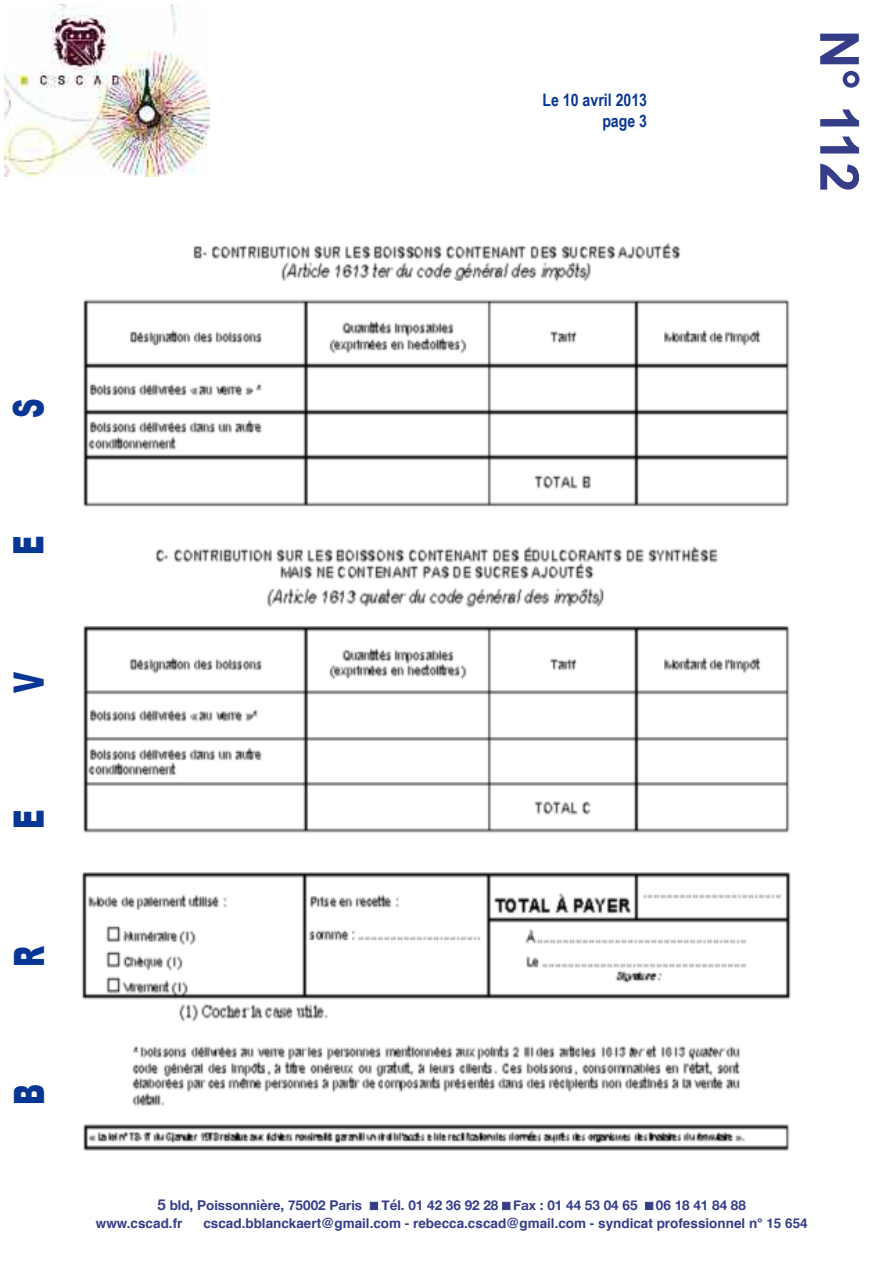
<style>
.page{position:relative;width:893px;height:1263px;background:#fff}
.page>*{position:absolute;margin:0;border:0;box-sizing:border-box;transform-origin:0 0}
.t1{font:700 54px "Arial";color:#353d89}
.t2{font:900 41.85px "Arial";color:#083694;scale:.65 1}
.t3{font:700 17.25px/20.7px "Arial Narrow";color:#083694;text-align:right}
.t4{font:700 13.5px "Helvetica";color:#353d89}
.t5{font:700 13.5px "Helvetica Neue";color:#353d89}
.s1{font-size:15px}
</style>
<div class="page">
<img style="left:4px;top:4px;width:206px;height:172px">
<img style="left:81px;top:243px;width:710px;height:908px">
<p class="t3" style="left:542px;top:90px;width:106px">Le 10 avril 2013 page 3</p>
<h1 class="t1" style="left:869px;top:30px;width:164px;rotate:90deg">N° 112</h1>
<h2 class="t2" style="left:-3px;top:418px;width:31px;rotate:-90deg">S</h2>
<h2 class="t2" style="left:-2px;top:555px;width:32px;rotate:-90deg">E</h2>
<h2 class="t2" style="left:-2px;top:693px;width:34px;rotate:-90deg">V</h2>
<h2 class="t2" style="left:-2px;top:829px;width:32px;rotate:-90deg">E</h2>
<h2 class="t2" style="left:-2px;top:967px;width:34px;rotate:-90deg">R</h2>
<h2 class="t2" style="left:-2px;top:1105px;width:34px;rotate:-90deg">B</h2>
<p class="t5" style="left:158px;top:1196px;width:590px"><span class="s1">5</span> bld, Poissonnière, 75002 Paris ■ Tél. 01 42 36 92 28 ■ Fax : 01 44 53 04 65 ■ 06 18 41 84 88</p>
<p class="t4" style="left:96px;top:1218px;width:88px">www.cscad.fr</p>
<p class="t4" style="left:203px;top:1218px;width:606px">cscad.bblanckaert@gmail.com - rebecca.cscad@gmail.com - syndicat professionnel n° 15 654</p>
</div>
